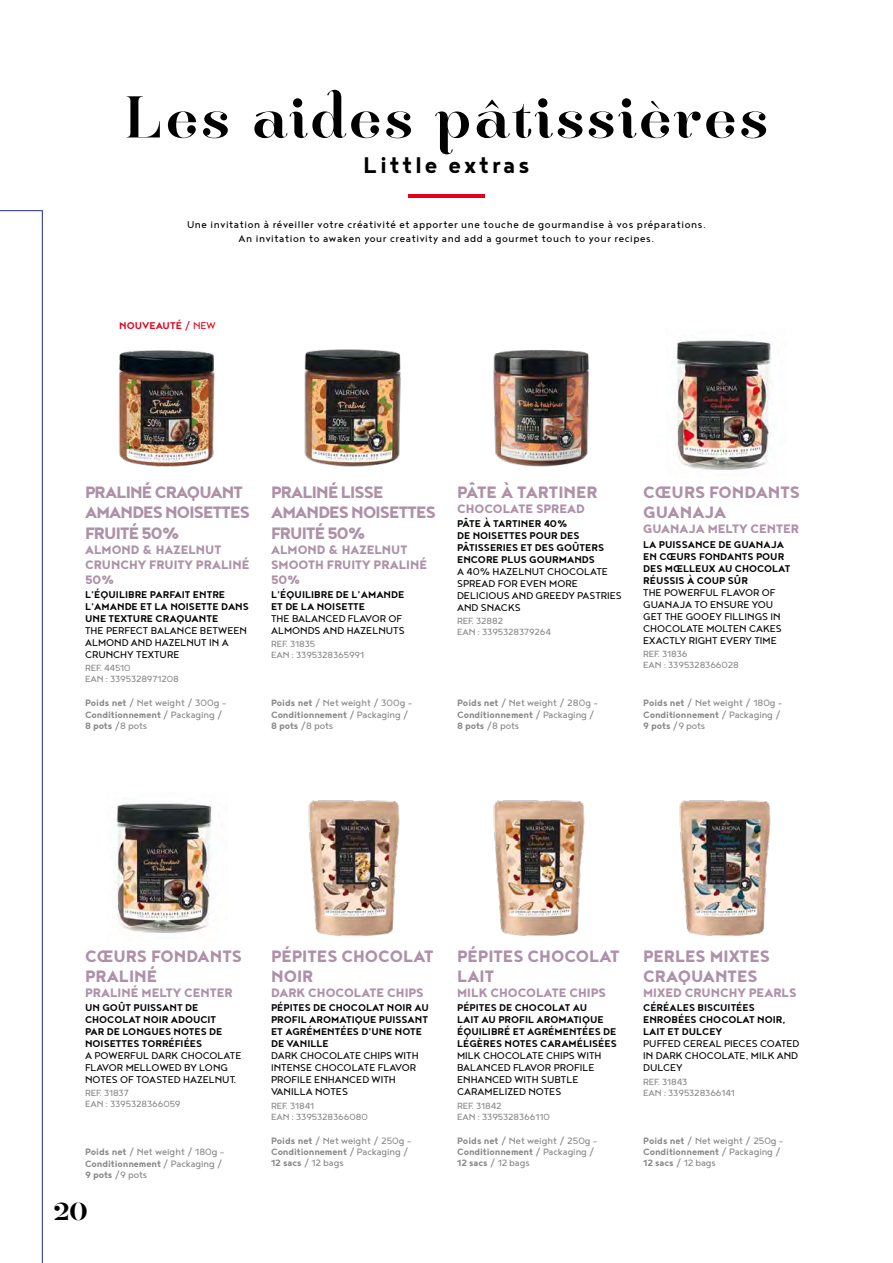
<style>
.page{position:relative;width:893px;height:1263px;background:#fff}
.page>*{position:absolute;margin:0;border:0;box-sizing:border-box;transform-origin:0 0}
.t1{font:50.25px "Hera Big";letter-spacing:.06em;color:#000}
.t2{font:700 27.75px "Noyh Geometric";letter-spacing:.1em;color:#000}
.t3{font:600 21px "Hera Big";color:#000}
.t4{font:800 20.25px/20.2px "Noyh Geometric";color:#ae91a8}
.t5{font:800 20.25px/20.2px "Noyh Geometric";letter-spacing:-.04em;color:#ae91a8}
.t6{font:800 15px/15px "Noyh Geometric";color:#ae91a8}
.t7{font:700 12px/12px "Noyh Geometric";color:#000}
.t8{font:12px/12px "Noyh Geometric";color:#000}
.t9{font:12px/13.5px "Noyh Geometric";letter-spacing:.05em;color:#000;text-align:center}
.t10{font:700 12px "Noyh Geometric";color:#e2001a}
.t11{font:11.25px/11.2px "Noyh Geometric";color:#87888a}
.t12{font:10.95px/10.9px "Noyh Geometric";letter-spacing:-.01em;color:#87888a}
.s1{font-weight:400}
.s2{font-weight:700}
</style>
<div class="page">
<hr style="left:408px;top:194px;width:77px;height:4px;background:#e2001a">
<img style="left:674px;top:340px;width:97px;height:130px">
<img style="left:113px;top:803px;width:99px;height:130px">
<img style="left:119px;top:350px;width:96px;height:117px">
<img style="left:304px;top:349px;width:97px;height:118px">
<img style="left:493px;top:350px;width:96px;height:117px">
<img style="left:493px;top:800px;width:92px;height:136px">
<img style="left:679px;top:800px;width:92px;height:136px">
<img style="left:308px;top:800px;width:92px;height:136px">
<svg style="left:0;top:210px;width:43px;height:1053px"></svg>
<h1 class="t1" style="left:125px;top:78px;width:645px">Les aides pâtissières</h1>
<h2 class="t2" style="left:363px;top:149px;width:168px">Little extras</h2>
<p class="t9" style="left:187px;top:218px;width:520px">Une invitation à réveiller votre créativité et apporter une touche de gourmandise à vos préparations.<br>An invitation to awaken your creativity and add a gourmet touch to your recipes.</p>
<p class="t10" style="left:119px;top:318px;width:98px">NOUVEAUTÉ <span class="s1">/ NEW</span></p>
<h3 class="t5" style="left:85px;top:482px;width:166px">PRALINÉ CRAQUANT<br>AMANDES NOISETTES<br>FRUITÉ 50%</h3>
<p class="t6" style="left:85px;top:541px;width:166px">ALMOND &amp; HAZELNUT<br>CRUNCHY FRUITY PRALINÉ<br>50%</p>
<p class="t7" style="left:85px;top:588px;width:165px">L’ÉQUILIBRE PARFAIT ENTRE<br>L’AMANDE ET LA NOISETTE DANS<br>UNE TEXTURE CRAQUANTE</p>
<p class="t8" style="left:85px;top:624px;width:163px">THE PERFECT BALANCE BETWEEN<br>ALMOND AND HAZELNUT IN A<br>CRUNCHY TEXTURE</p>
<p class="t12" style="left:85px;top:662px;width:95px">REF. 44510<br>EAN : 3395328971208</p>
<p class="t11" style="left:85px;top:697px;width:143px"><span class="s2">Poids net</span> / Net weight / 300g -<br><span class="s2">Conditionnement</span> / Packaging /<br><span class="s2">8 pots</span> /8 pots</p>
<h3 class="t5" style="left:271px;top:482px;width:166px">PRALINÉ LISSE<br>AMANDES NOISETTES<br>FRUITÉ 50%</h3>
<p class="t6" style="left:271px;top:541px;width:158px">ALMOND &amp; HAZELNUT<br>SMOOTH FRUITY PRALINÉ<br>50%</p>
<p class="t7" style="left:271px;top:588px;width:135px">L’ÉQUILIBRE DE L’AMANDE<br>ET DE LA NOISETTE</p>
<p class="t8" style="left:271px;top:612px;width:135px">THE BALANCED FLAVOR OF<br>ALMONDS AND HAZELNUTS</p>
<p class="t12" style="left:271px;top:638px;width:95px">REF. 31835<br>EAN : 3395328365991</p>
<p class="t11" style="left:271px;top:697px;width:143px"><span class="s2">Poids net</span> / Net weight / 300g -<br><span class="s2">Conditionnement</span> / Packaging /<br><span class="s2">8 pots</span> /8 pots</p>
<h3 class="t4" style="left:457px;top:482px;width:142px">PÂTE À TARTINER</h3>
<p class="t6" style="left:457px;top:501px;width:129px">CHOCOLATE SPREAD</p>
<p class="t7" style="left:457px;top:518px;width:148px">PÂTE À TARTINER 40%<br>DE NOISETTES POUR DES<br>PÂTISSERIES ET DES GOÛTERS<br>ENCORE PLUS GOURMANDS</p>
<p class="t8" style="left:457px;top:565px;width:166px">A 40% HAZELNUT CHOCOLATE<br>SPREAD FOR EVEN MORE<br>DELICIOUS AND GREEDY PASTRIES<br>AND SNACKS</p>
<p class="t12" style="left:457px;top:615px;width:96px">REF. 32882<br>EAN : 3395328379264</p>
<p class="t11" style="left:457px;top:697px;width:142px"><span class="s2">Poids net</span> / Net weight / 280g -<br><span class="s2">Conditionnement</span> / Packaging /<br><span class="s2">8 pots</span> /8 pots</p>
<h3 class="t4" style="left:643px;top:482px;width:158px">CŒURS FONDANTS<br>GUANAJA</h3>
<p class="t6" style="left:643px;top:521px;width:157px">GUANAJA MELTY CENTER</p>
<p class="t7" style="left:643px;top:538px;width:149px">LA PUISSANCE DE GUANAJA<br>EN CŒURS FONDANTS POUR<br>DES MŒLLEUX AU CHOCOLAT<br>RÉUSSIS À COUP SÛR</p>
<p class="t8" style="left:643px;top:586px;width:140px">THE POWERFUL FLAVOR OF<br>GUANAJA TO ENSURE YOU<br>GET THE GOOEY FILLINGS IN<br>CHOCOLATE MOLTEN CAKES<br>EXACTLY RIGHT EVERY TIME</p>
<p class="t12" style="left:643px;top:648px;width:97px">REF. 31836<br>EAN : 3395328366028</p>
<p class="t11" style="left:643px;top:697px;width:141px"><span class="s2">Poids net</span> / Net weight / 180g -<br><span class="s2">Conditionnement</span> / Packaging /<br><span class="s2">9 pots</span> /9 pots</p>
<h3 class="t4" style="left:85px;top:945px;width:158px">CŒURS FONDANTS<br>PRALINÉ</h3>
<p class="t6" style="left:85px;top:985px;width:149px">PRALINÉ MELTY CENTER</p>
<p class="t7" style="left:85px;top:1001px;width:139px">UN GOÛT PUISSANT DE<br>CHOCOLAT NOIR ADOUCIT<br>PAR DE LONGUES NOTES DE<br>NOISETTES TORRÉFIÉES</p>
<p class="t8" style="left:85px;top:1049px;width:158px">A POWERFUL DARK CHOCOLATE<br>FLAVOR MELLOWED BY LONG<br>NOTES OF TOASTED HAZELNUT.</p>
<p class="t12" style="left:85px;top:1087px;width:97px">REF. 31837<br>EAN : 3395328366059</p>
<p class="t11" style="left:85px;top:1146px;width:141px"><span class="s2">Poids net</span> / Net weight / 180g -<br><span class="s2">Conditionnement</span> / Packaging /<br><span class="s2">9 pots</span> /9 pots</p>
<h3 class="t3" style="left:54px;top:1195px;width:35px">20</h3>
<h3 class="t4" style="left:271px;top:945px;width:164px">PÉPITES CHOCOLAT<br>NOIR</h3>
<p class="t6" style="left:271px;top:985px;width:154px">DARK CHOCOLATE CHIPS</p>
<p class="t7" style="left:271px;top:1002px;width:159px">PÉPITES DE CHOCOLAT NOIR AU<br>PROFIL AROMATIQUE PUISSANT<br>ET AGRÉMENTÉES D'UNE NOTE<br>DE VANILLE</p>
<p class="t8" style="left:271px;top:1050px;width:149px">DARK CHOCOLATE CHIPS WITH<br>INTENSE CHOCOLATE FLAVOR<br>PROFILE ENHANCED WITH<br>VANILLA NOTES</p>
<p class="t12" style="left:271px;top:1099px;width:98px">REF. 31841<br>EAN : 3395328366080</p>
<p class="t11" style="left:271px;top:1135px;width:142px"><span class="s2">Poids net</span> / Net weight / 250g -<br><span class="s2">Conditionnement</span> / Packaging /<br><span class="s2">12 sacs</span> / 12 bags</p>
<h3 class="t4" style="left:457px;top:945px;width:164px">PÉPITES CHOCOLAT<br>LAIT</h3>
<p class="t6" style="left:457px;top:985px;width:150px">MILK CHOCOLATE CHIPS</p>
<p class="t7" style="left:457px;top:1002px;width:161px">PÉPITES DE CHOCOLAT AU<br>LAIT AU PROFIL AROMATIQUE<br>ÉQUILIBRÉ ET AGRÉMENTÉES DE<br>LÉGÈRES NOTES CARAMÉLISÉES</p>
<p class="t8" style="left:457px;top:1050px;width:146px">MILK CHOCOLATE CHIPS WITH<br>BALANCED FLAVOR PROFILE<br>ENHANCED WITH SUBTLE<br>CARAMELIZED NOTES</p>
<p class="t12" style="left:457px;top:1099px;width:94px">REF. 31842<br>EAN : 3395328366110</p>
<p class="t11" style="left:457px;top:1135px;width:142px"><span class="s2">Poids net</span> / Net weight / 250g -<br><span class="s2">Conditionnement</span> / Packaging /<br><span class="s2">12 sacs</span> / 12 bags</p>
<h3 class="t4" style="left:643px;top:945px;width:128px">PERLES MIXTES<br>CRAQUANTES</h3>
<p class="t6" style="left:643px;top:985px;width:155px">MIXED CRUNCHY PEARLS</p>
<p class="t7" style="left:643px;top:1002px;width:144px">CÉRÉALES BISCUITÉES<br>ENROBÉES CHOCOLAT NOIR,<br>LAIT ET DULCEY</p>
<p class="t8" style="left:643px;top:1038px;width:158px;text-align:justify">PUFFED CEREAL PIECES COATED IN DARK CHOCOLATE, MILK AND DULCEY</p>
<p class="t12" style="left:643px;top:1075px;width:93px">REF. 31843<br>EAN : 3395328366141</p>
<p class="t11" style="left:643px;top:1135px;width:142px"><span class="s2">Poids net</span> / Net weight / 250g -<br><span class="s2">Conditionnement</span> / Packaging /<br><span class="s2">12 sacs</span> / 12 bags</p>
</div>
